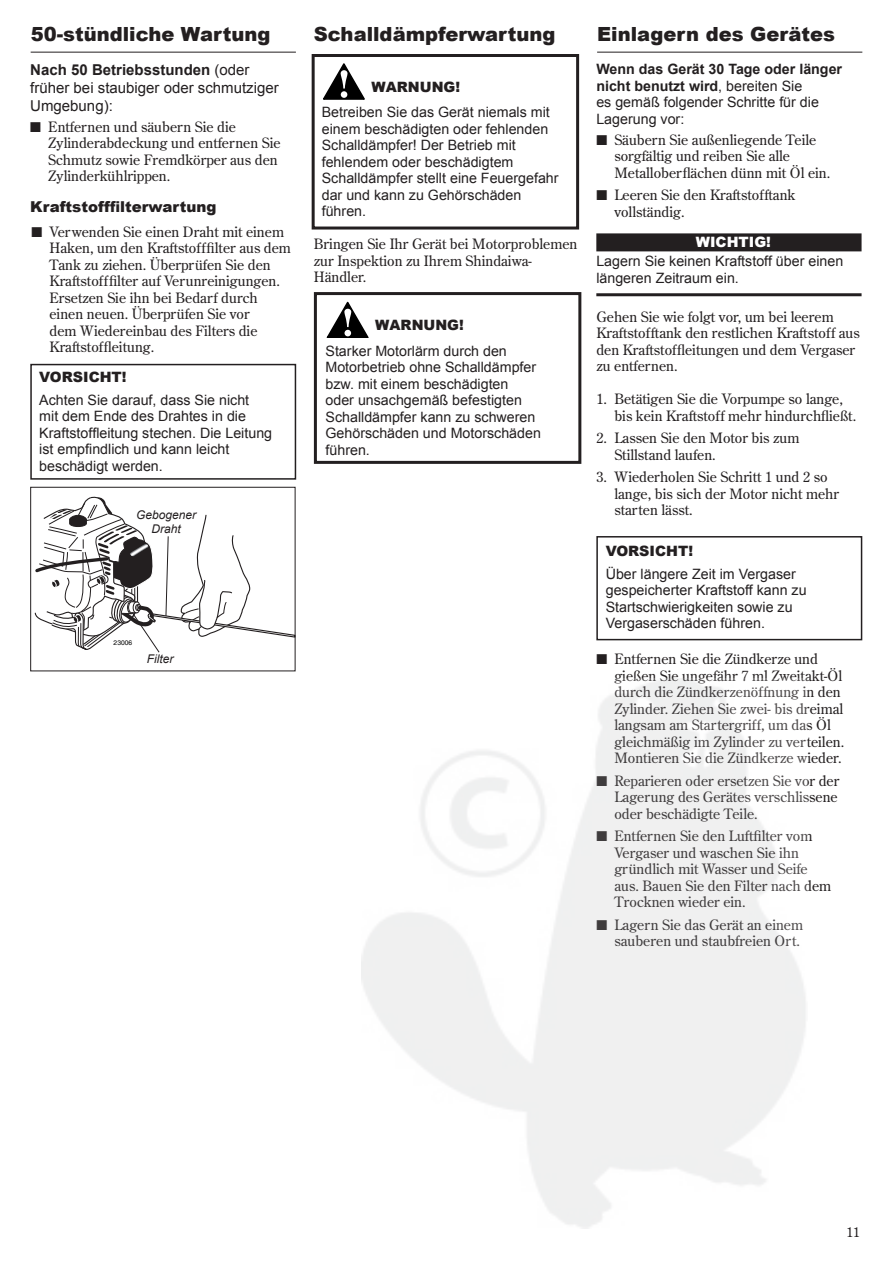
<style>
.page{position:relative;width:893px;height:1263px;background:#fff}
.page>*{position:absolute;margin:0;border:0;box-sizing:border-box;transform-origin:0 0}
.t1{font:900 19.5px "Arial";color:#231f20}
.t2{font:15px/18px "Arial";color:#231f20}
.t3{font:900 15px "Arial";color:#231f20}
.t4{font:14.25px/16.5px "Century Old Style Std";color:#231f20}
.t5{font:14.25px/16.5px "Arial";color:#231f20}
.t6{font:900 14.25px "Arial";color:#231f20}
.t7{font:900 14.25px "Arial";color:#fff}
.t8{font:13.5px "Century Old Style Std";color:#231f20}
.t9{font:italic 12px/14.2px "Arial";color:#231f20;text-align:center}
.t10{font:6.6px "Helvetica";color:#000}
.s1{font-weight:700}
</style>
<div class="page">
<div style="left:312px;top:54px;width:267px;height:176px;border:3px solid #231f20"></div>
<hr style="left:31px;top:52px;width:265px;height:1px;background:#231f20">
<div style="left:30px;top:364px;width:266px;height:116px;border:2px solid #231f20"></div>
<div style="left:30px;top:487px;width:265px;height:184px;border:1px solid #231f20"></div>
<svg style="left:34px;top:496px;width:261px;height:157px"></svg>
<svg style="left:323px;top:63px;width:42px;height:36px"></svg>
<svg style="left:326px;top:302px;width:43px;height:36px"></svg>
<div style="left:314px;top:292px;width:267px;height:172px;border:3px solid #231f20"></div>
<hr style="left:597px;top:52px;width:265px;height:1px;background:#231f20">
<div style="left:596px;top:233px;width:265px;height:18px;background:#231f20"></div>
<hr style="left:596px;top:293px;width:265px;height:3px;background:#231f20">
<div style="left:596px;top:536px;width:266px;height:104px;border:2px solid #231f20"></div>
<h1 class="t1" style="left:31px;top:20px;width:241px">50-stündliche Wartung</h1>
<p class="t2" style="left:30px;top:61px;width:250px"><span class="s1">Nach 50 Betriebsstunden</span> (oder früher bei staubiger oder schmutziger<br>Umgebung):</p>
<p class="t4" style="left:48px;top:118px;width:234px;text-indent:-18px">■ Entfernen und säubern Sie die<br>Zylinderabdeckung und entfernen Sie<br>Schmutz sowie Fremdkörper aus den<br>Zylinderkühlrippen.</p>
<p class="t3" style="left:30px;top:196px;width:188px">Kraftstofffilterwartung</p>
<p class="t4" style="left:50px;top:223px;width:243px;text-indent:-18px">■ Verwenden Sie einen Draht mit einem Haken, um den Kraftstofffilter aus dem Tank zu ziehen. Überprüfen Sie den Kraftstofffilter auf Verunreinigungen.<br>Ersetzen Sie ihn bei Bedarf durch einen neuen. Überprüfen Sie vor<br>dem Wiedereinbau des Filters die Kraftstoffleitung.</p>
<p class="t6" style="left:39px;top:367px;width:89px">VORSICHT!</p>
<p class="t5" style="left:39px;top:392px;width:234px">Achten Sie darauf, dass Sie nicht<br>mit dem Ende des Drahtes in die<br>Kraftstoffleitung stechen. Die Leitung ist empfindlich und kann leicht beschädigt werden.</p>
<p class="t9" style="left:136px;top:508px;width:62px">Gebogener<br>Draht</p>
<p class="t10" style="left:114px;top:639px;width:20px">23006</p>
<p class="t9" style="left:147px;top:652px;width:28px">Filter</p>
<h1 class="t1" style="left:314px;top:20px;width:243px">Schalldämpferwartung</h1>
<p class="t6" style="left:371px;top:76px;width:90px">WARNUNG!</p>
<p class="t5" style="left:322px;top:104px;width:238px">Betreiben Sie das Gerät niemals mit einem beschädigten oder fehlenden<br>Schalldämpfer! Der Betrieb mit fehlendem oder beschädigtem<br>Schalldämpfer stellt eine Feuergefahr dar und kann zu Gehörschäden führen.</p>
<p class="t4" style="left:314px;top:236px;width:265px">Bringen Sie Ihr Gerät bei Motorproblemen zur Inspektion zu Ihrem Shindaiwa-<br>Händler.</p>
<p class="t6" style="left:375px;top:315px;width:90px">WARNUNG!</p>
<p class="t5" style="left:325px;top:343px;width:217px">Starker Motorlärm durch den<br>Motorbetrieb ohne Schalldämpfer bzw. mit einem beschädigten<br>oder unsachgemäß befestigten<br>Schalldämpfer kann zu schweren<br>Gehörschäden und Motorschäden führen.</p>
<h1 class="t1" style="left:597px;top:20px;width:239px">Einlagern des Gerätes</h1>
<p class="t5" style="left:596px;top:61px;width:247px"><span class="s1">Wenn das Gerät 30 Tage oder länger nicht benutzt wird</span>, bereiten Sie<br>es gemäß folgender Schritte für die<br>Lagerung vor:</p>
<p class="t4" style="left:614px;top:131px;width:217px;text-indent:-18px">■ Säubern Sie außenliegende Teile sorgfältig und reiben Sie alle<br>Metalloberflächen dünn mit Öl ein.</p>
<p class="t4" style="left:614px;top:187px;width:183px;text-indent:-18px">■ Leeren Sie den Kraftstofftank vollständig.</p>
<p class="t7" style="left:696px;top:231px;width:77px">WICHTIG!</p>
<p class="t5" style="left:596px;top:253px;width:248px">Lagern Sie keinen Kraftstoff über einen längeren Zeitraum ein.</p>
<p class="t4" style="left:596px;top:308px;width:265px">Gehen Sie wie folgt vor, um bei leerem Kraftstofftank den restlichen Kraftstoff aus den Kraftstoffleitungen und dem Vergaser zu entfernen.</p>
<p class="t4" style="left:614px;top:391px;width:243px;text-indent:-18px">1. Betätigen Sie die Vorpumpe so lange, bis kein Kraftstoff mehr hindurchfließt.</p>
<p class="t4" style="left:614px;top:430px;width:187px;text-indent:-18px">2. Lassen Sie den Motor bis zum<br>Stillstand laufen.</p>
<p class="t4" style="left:614px;top:469px;width:226px;text-indent:-18px">3. Wiederholen Sie Schritt 1 und 2 so lange, bis sich der Motor nicht mehr starten lässt.</p>
<p class="t6" style="left:606px;top:541px;width:89px">VORSICHT!</p>
<p class="t5" style="left:606px;top:566px;width:202px">Über längere Zeit im Vergaser gespeicherter Kraftstoff kann zu<br>Startschwierigkeiten sowie zu<br>Vergaserschäden führen.</p>
<p class="t4" style="left:614px;top:650px;width:231px;text-indent:-18px">■ Entfernen Sie die Zündkerze und gießen Sie ungefähr 7 ml Zweitakt-Öl durch die Zündkerzenöffnung in den Zylinder. Ziehen Sie zwei- bis dreimal langsam am Startergriff, um das Öl gleichmäßig im Zylinder zu verteilen.<br>Montieren Sie die Zündkerze wieder.</p>
<p class="t4" style="left:614px;top:772px;width:226px;text-align:justify;text-indent:-18px">■ Reparieren oder ersetzen Sie vor der Lagerung des Gerätes verschlissene oder beschädigte Teile.</p>
<p class="t4" style="left:614px;top:827px;width:218px;text-indent:-18px">■ Entfernen Sie den Luftfilter vom<br>Vergaser und waschen Sie ihn gründlich mit Wasser und Seife aus. Bauen Sie den Filter nach dem<br>Trocknen wieder ein.</p>
<p class="t4" style="left:596px;top:916px;width:208px;text-align:right">■ Lagern Sie das Gerät an einem sauberen und staubfreien Ort.</p>
<p class="t8" style="left:846px;top:1223px;width:15px">11</p>
</div>
